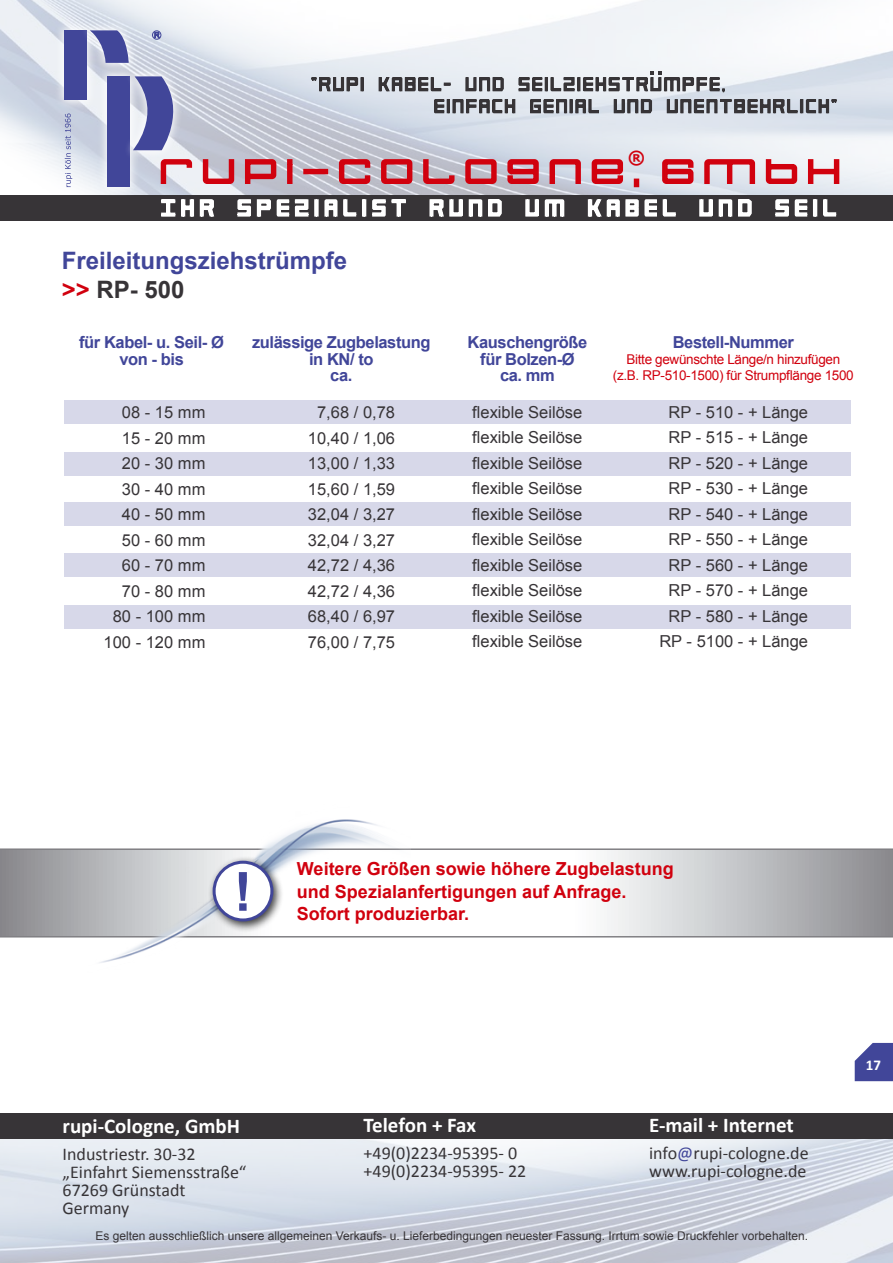
<style>
.page{position:relative;width:893px;height:1263px;background:#fff}
.page>*{position:absolute;margin:0;border:0;box-sizing:border-box;transform-origin:0 0}
.t1{font:700 54px "Arial";color:#414699}
.t2{font:40.5px "Necplusultra";letter-spacing:.24em;color:#d1010e}
.t3{font:700 24px/28.8px "Arial";color:#414699}
.t4{font:700 21px "Calibri";color:#fff}
.t5{font:18px/18px "Calibri";color:#373437}
.t6{font:700 18px/22.5px "Arial";color:#d1010e}
.t7{font:700 18px "Verdana";color:#d1010e}
.t8{font:16.5px/25.5px "Arial";color:#373437;text-align:center}
.t9{font:700 16.5px/16.5px "Arial";letter-spacing:-.025em;color:#414699;text-align:center}
.t10{font:700 15px "Calibri";color:#fff}
.t11{font:13.5px/16.2px "Arial";letter-spacing:-.025em;color:#d1010e;text-align:center}
.t12{font:12px "Arial";color:#373437}
.t13{font:7.35px "Arial";color:#414699}
.s1{color:#d1010e}
.s2{color:#373437}
.s3{color:#414699}
</style>
<div class="page">
<img style="left:0;top:0;width:893px;height:195px">
<img style="left:0;top:1139px;width:893px;height:124px">
<div style="left:0;top:1113px;width:893px;height:26px;background:#373437"></div>
<svg style="left:855px;top:1043px;width:38px;height:38px"></svg>
<svg style="left:311px;top:76px;width:53px;height:16px"></svg>
<div style="left:0;top:195px;width:893px;height:26px;background:#373437"></div>
<svg style="left:161px;top:199px;width:54px;height:18px"></svg>
<svg style="left:237px;top:199px;width:169px;height:18px"></svg>
<svg style="left:429px;top:199px;width:73px;height:18px"></svg>
<svg style="left:525px;top:199px;width:40px;height:18px"></svg>
<svg style="left:587px;top:199px;width:89px;height:18px"></svg>
<svg style="left:699px;top:199px;width:53px;height:18px"></svg>
<svg style="left:775px;top:199px;width:62px;height:18px"></svg>
<div style="left:152px;top:30px;width:9px;height:10px;border:1px solid #414699;border-radius:50%"></div>
<svg style="left:154px;top:32px;width:6px;height:6px"></svg>
<svg style="left:65px;top:113px;width:7px;height:74px"></svg>
<svg style="left:98px;top:72px;width:42px;height:123px"></svg>
<div style="left:108px;top:76px;width:22px;height:111px;background:#414699"></div>
<svg style="left:54px;top:21px;width:42px;height:89px;fill:#ecf0f4"></svg>
<div style="left:64px;top:30px;width:23px;height:70px;background:#414699"></div>
<svg style="left:81px;top:21px;width:57px;height:51px"></svg>
<svg style="left:90px;top:30px;width:39px;height:33px"></svg>
<svg style="left:124px;top:67px;width:59px;height:87px"></svg>
<svg style="left:378px;top:72px;width:459px;height:44px;background:#b2b5bc"></svg>
<svg style="left:130px;top:76px;width:63px;height:109px;background:#adaac8"></svg>
<svg style="left:201px;top:158px;width:34px;height:28px"></svg>
<svg style="left:244px;top:158px;width:34px;height:27px"></svg>
<div style="left:287px;top:164px;width:5px;height:20px;border:2px solid #d1010e"></div>
<svg style="left:287px;top:159px;width:5px;height:6px"></svg>
<div style="left:303px;top:169px;width:25px;height:5px;border:2px solid #d1010e"></div>
<svg style="left:337px;top:157px;width:35px;height:29px"></svg>
<svg style="left:379px;top:157px;width:35px;height:29px"></svg>
<svg style="left:421px;top:158px;width:35px;height:28px"></svg>
<svg style="left:464px;top:157px;width:34px;height:29px"></svg>
<svg style="left:506px;top:157px;width:34px;height:29px"></svg>
<svg style="left:548px;top:157px;width:35px;height:28px"></svg>
<svg style="left:590px;top:157px;width:35px;height:29px"></svg>
<div style="left:634px;top:179px;width:5px;height:8px;border:2px solid #d1010e"></div>
<svg style="left:660px;top:157px;width:35px;height:29px"></svg>
<svg style="left:703px;top:157px;width:54px;height:28px;background:#db9da7"></svg>
<svg style="left:764px;top:158px;width:35px;height:28px"></svg>
<div style="left:808px;top:159px;width:5px;height:25px;border:2px solid #d1010e"></div>
<div style="left:834px;top:159px;width:5px;height:25px;border:2px solid #d1010e"></div>
<div style="left:813px;top:169px;width:21px;height:5px;border:2px solid #d1010e"></div>
<div style="left:64px;top:400px;width:786px;height:24px;background:#d7d8e9"></div>
<div style="left:64px;top:502px;width:786px;height:24px;background:#d7d8e9"></div>
<div style="left:64px;top:605px;width:786px;height:24px;background:#d7d8e9"></div>
<div style="left:64px;top:452px;width:786px;height:23px;background:#d7d8e9"></div>
<div style="left:64px;top:553px;width:786px;height:24px;background:#d7d8e9"></div>
<svg style="left:0;top:848px;width:893px;height:89px"></svg>
<img style="left:88px;top:819px;width:323px;height:144px">
<div style="left:208px;top:856px;width:76px;height:76px;background:#000;opacity:.75"></div>
<div style="left:214px;top:862px;width:58px;height:58px;background:#fff;border-radius:50%"></div>
<div style="left:213px;top:861px;width:60px;height:60px;border:3px solid #414699;border-radius:50%"></div>
<p class="t13" style="left:154px;top:30px;width:7px">R</p>
<p class="t7" style="left:628px;top:145px;width:19px">®</p>
<p class="t2" style="left:162px;top:150px;width:681px">rupi-Cologne, GmbH</p>
<p class="t3" style="left:62px;top:247px;width:287px">Freileitungsziehstrümpfe <span class="s1">&gt;&gt;</span> <span class="s2">RP- 500</span></p>
<p class="t9" style="left:79px;top:335px;width:146px">für Kabel- u. Seil- Ø von - bis</p>
<p class="t9" style="left:252px;top:335px;width:180px">zulässige Zugbelastung in KN/ to<br>ca.</p>
<p class="t9" style="left:468px;top:335px;width:121px">Kauschengröße für Bolzen-Ø ca. mm</p>
<p class="t9" style="left:673px;top:334px;width:123px">Bestell-Nummer</p>
<p class="t11" style="left:613px;top:351px;width:242px">Bitte gewünschte Länge/n hinzufügen (z.B. RP-510-1500) für Strumpflänge 1500</p>
<p class="t8" style="left:104px;top:400px;width:103px;text-align:right">08 - 15 mm<br>15 - 20 mm<br>20 - 30 mm<br>30 - 40 mm<br>40 - 50 mm<br>50 - 60 mm<br>60 - 70 mm<br>70 - 80 mm<br>80 - 100 mm<br>100 - 120 mm</p>
<p class="t8" style="left:308px;top:400px;width:89px">7,68 / 0,78<br>10,40 / 1,06<br>13,00 / 1,33<br>15,60 / 1,59<br>32,04 / 3,27<br>32,04 / 3,27<br>42,72 / 4,36<br>42,72 / 4,36<br>68,40 / 6,97<br>76,00 / 7,75</p>
<p class="t8" style="left:472px;top:399px;width:112px;text-align:justify">flexible Seilöse flexible Seilöse flexible Seilöse flexible Seilöse flexible Seilöse flexible Seilöse flexible Seilöse flexible Seilöse flexible Seilöse flexible Seilöse</p>
<p class="t8" style="left:659px;top:400px;width:150px">RP - 510 - + Länge<br>RP - 515 - + Länge<br>RP - 520 - + Länge<br>RP - 530 - + Länge<br>RP - 540 - + Länge<br>RP - 550 - + Länge<br>RP - 560 - + Länge<br>RP - 570 - + Länge<br>RP - 580 - + Länge<br>RP - 5100 - + Länge</p>
<p class="t1" style="left:234px;top:856px;width:19px">!</p>
<p class="t6" style="left:297px;top:858px;width:378px">Weitere Größen sowie höhere Zugbelastung und Spezialanfertigungen auf Anfrage.<br>Sofort produzierbar.</p>
<p class="t4" style="left:63px;top:1112px;width:179px">rupi-Cologne, GmbH</p>
<p class="t5" style="left:63px;top:1144px;width:185px">Industriestr. 30-32 „Einfahrt Siemensstraße“<br>67269 Grünstadt<br>Germany</p>
<p class="t4" style="left:364px;top:1112px;width:114px">Telefon + Fax</p>
<p class="t5" style="left:364px;top:1144px;width:164px">+49(0)2234-95395- 0 +49(0)2234-95395- 22</p>
<p class="t4" style="left:649px;top:1112px;width:146px">E-mail + Internet</p>
<p class="t5" style="left:649px;top:1144px;width:161px">info<span class="s3">@</span>rupi-cologne.de www.rupi-cologne.de</p>
<p class="t12" style="left:96px;top:1228px;width:714px">Es gelten ausschließlich unsere allgemeinen Verkaufs- u. Lieferbedingungen neuester Fassung. Irrtum sowie Druckfehler vorbehalten.</p>
<p class="t10" style="left:866px;top:1055px;width:17px">17</p>
</div>
